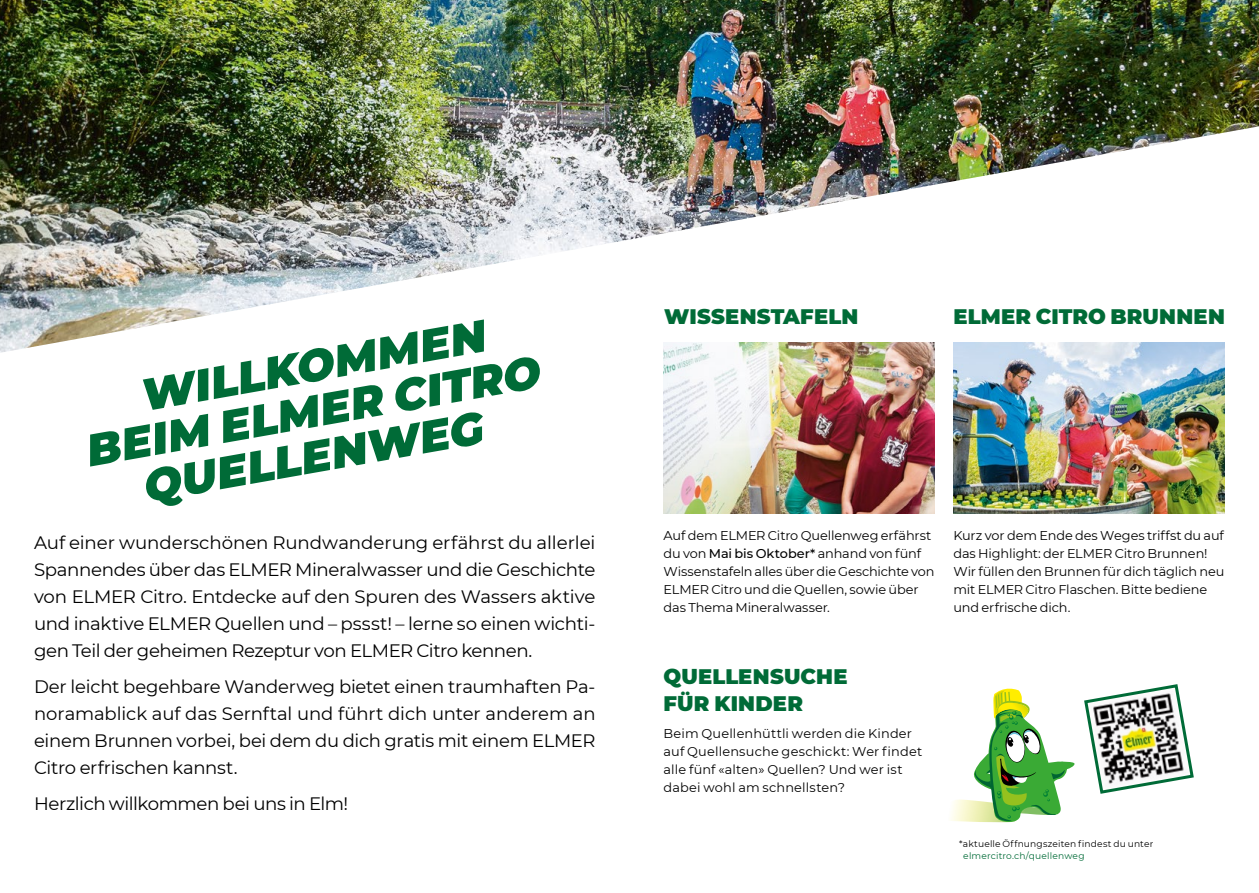
<style>
.page{position:relative;width:1259px;height:893px;background:#fff}
.page>*{position:absolute;margin:0;border:0;box-sizing:border-box;transform-origin:0 0}
.t1{font:italic 900 45px/45px "Montserrat";color:#006b37;text-align:center}
.t2{font:900 21px/27px "Montserrat";letter-spacing:.01em;color:#006b37}
.t3{font:18px/27px "Montserrat";letter-spacing:-.02em;color:#000;text-align:justify}
.t4{font:12.75px/18px "Montserrat";letter-spacing:-.005em;color:#000}
.t5{font:12.75px/18px "Montserrat";letter-spacing:.015em;color:#000}
.t6{font:9px "Montserrat";letter-spacing:.02em;color:#000}
.t7{font:9px "Montserrat";letter-spacing:.02em;color:#006b37}
.s1{font-weight:500}
</style>
<div class="page">
<svg style="left:1084px;top:684px;width:110px;height:110px"></svg>
<svg style="left:951px;top:689px;width:123px;height:133px"></svg>
<img style="left:0;top:0;width:1259px;height:353px">
<img style="left:953px;top:342px;width:272px;height:171px">
<img style="left:663px;top:342px;width:272px;height:171px">
<h1 class="t1" style="left:73px;top:382px;width:462px;rotate:-10deg">WILLKOMMEN<br>BEIM ELMER CITRO<br>QUELLENWEG</h1>
<p class="t3" style="left:34px;top:528px;width:563px">Auf einer wunderschönen Rundwanderung erfährst du allerlei Spannendes über das ELMER Mineralwasser und die Geschichte von ELMER Citro. Entdecke auf den Spuren des Wassers aktive und inaktive ELMER Quellen und – pssst! – lerne so einen wichti&shy;gen Teil der geheimen Rezeptur von ELMER Citro kennen.</p>
<p class="t3" style="left:34px;top:672px;width:563px">Der leicht begehbare Wanderweg bietet einen traumhaften Pa&shy;noramablick auf das Sernftal und führt dich unter anderem an einem Brunnen vorbei, bei dem du dich gratis mit einem ELMER Citro erfrischen kannst.</p>
<p class="t3" style="left:34px;top:789px;width:316px">Herzlich willkommen bei uns in Elm!</p>
<p class="t2" style="left:664px;top:302px;width:196px">WISSENSTAFELN</p>
<p class="t2" style="left:953px;top:302px;width:273px">ELMER CITRO BRUNNEN</p>
<p class="t4" style="left:663px;top:526px;width:272px">Auf dem ELMER Citro Quellenweg erfährst du von <span class="s1">Mai bis Oktober*</span> anhand von fünf Wissenstafeln alles über die Geschichte von ELMER Citro und die Quellen, sowie über das Thema Mineralwasser.</p>
<p class="t4" style="left:953px;top:526px;width:273px">Kurz vor dem Ende des Weges triffst du auf das Highlight: der ELMER Citro Brunnen!<br>Wir füllen den Brunnen für dich täglich neu mit ELMER Citro Flaschen. Bitte bediene und erfrische dich.</p>
<p class="t2" style="left:663px;top:662px;width:185px">QUELLENSUCHE<br>FÜR KINDER</p>
<p class="t5" style="left:663px;top:724px;width:260px">Beim Quellenhüttli werden die Kinder auf Quellensuche geschickt: Wer findet alle fünf «alten» Quellen? Und wer ist dabei wohl am schnellsten?</p>
<p class="t6" style="left:959px;top:838px;width:196px">*aktuelle Öffnungszeiten findest du unter</p>
<p class="t7" style="left:963px;top:850px;width:123px">elmercitro.ch/quellenweg</p>
</div>
